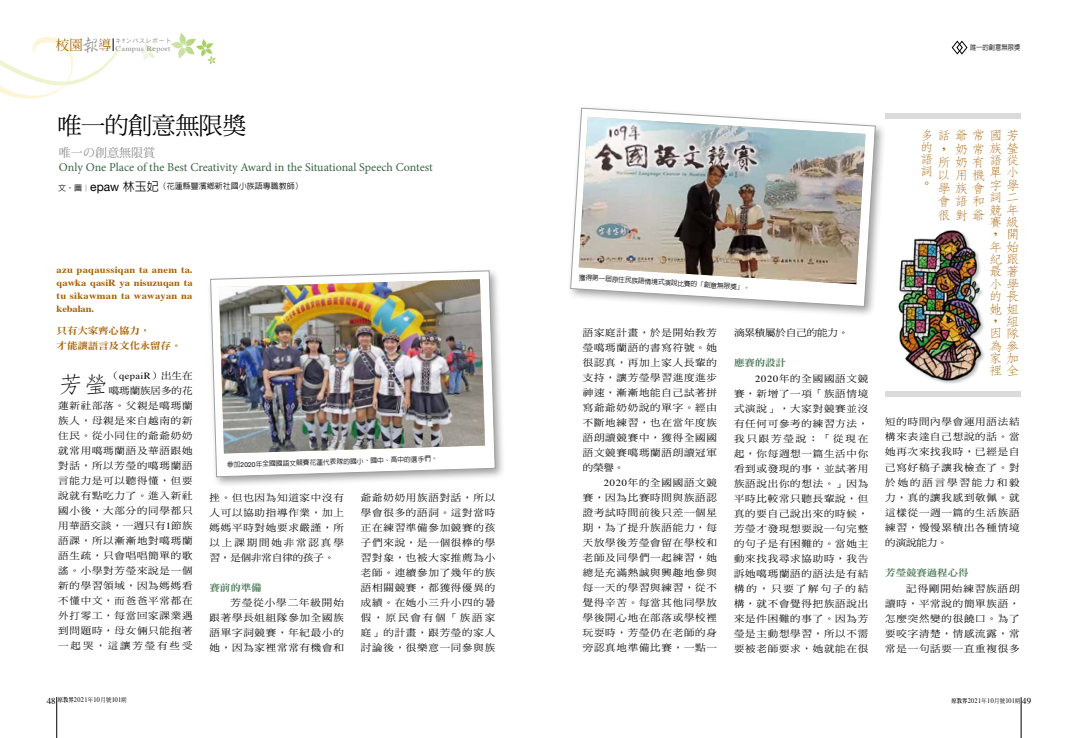
<style>
.page{position:relative;width:1078px;height:738px;background:#fff}
.page>*{position:absolute;margin:0;border:0;box-sizing:border-box;transform-origin:0 0}
.t1{font:24px "DF Ming Std W5";letter-spacing:-.02em;color:#000}
.t2{font:300 22.9px "AR Fang Song B5 HK";color:#000;scale:1.11 1}
.t3{font:300 12.6px/12.4px "AR Fang Song B5 HK";color:#a76000;scale:1.11 1}
.t4{font:12px "Minion Pro";color:#396545}
.t5{font:12px "Koz Min Pro";color:#898989}
.t6{font:9.4px/15px "DF Ming Std W5";letter-spacing:.07em;color:#000;text-align:justify;scale:1.11 1}
.t7{font:700 9.4px/13px "Times";color:#a76000;text-align:justify;scale:1.11 1}
.t8{font:9.4px/15px "DF Ming Std W9";letter-spacing:-.01em;color:#a76000;scale:1.11 1}
.t9{font:9.4px "DF Ming Std W9";letter-spacing:-.01em;color:#4e7a58;scale:1.11 1}
.t10{font:9.4px "DF Ming Std W5";letter-spacing:-.01em;color:#000;scale:1.11 1}
.t11{font:9.4px "Times";letter-spacing:.035em;color:#000;scale:1.11 1}
.t12{font:500 8px "AR Hei B5";color:#000}
.t13{font:7.2px "Times";letter-spacing:.05em;color:#898989;scale:1.11 1}
.t14{font:7px "Times";letter-spacing:.05em;color:#000;scale:.9 1}
.t15{font:500 7px "AR Hei B5";color:#000;scale:.9 1}
.t16{font:500 6.7px "AR Hei B5";color:#000}
.t17{font:6px "Heisei Kaku Go Std W3";letter-spacing:.1em;color:#898989}
.s1{font-family:"AR Xing Shu B5";font-weight:500;font-size:18.5px}
.s2{font-family:"Helvetica Neue";font-weight:400;font-size:12px}
.s3{font-size:12px}
.s4{font-family:"DF Ming Std W5"}
.s5{font-family:"Times"}
.s6{font-family:"Helvetica Neue";font-weight:400}
.s7{font-size:9px}
.s8{font-family:"AR Ming B5";font-weight:800;font-size:6px}
.s9{font-family:"DF Ming Std W5";font-size:6px}
</style>
<div class="page">
<svg style="left:170px;top:33px;width:46px;height:32px"></svg>
<svg style="left:139px;top:43px;width:16px;height:18px"></svg>
<hr style="left:57px;top:696px;width:1px;height:41px;background:#000">
<hr style="left:1020px;top:696px;width:1px;height:41px;background:#000">
<svg style="left:0;top:37px;width:122px;height:62px"></svg>
<svg style="left:951px;top:40px;width:16px;height:15px"></svg>
<div style="left:885px;top:390px;width:135px;height:6px;background:#dbdbdb"></div>
<div style="left:885px;top:113px;width:135px;height:5px;background:#dbdbdb"></div>
<div style="left:566px;top:104px;width:320px;height:214px;background:#000;opacity:.38"></div>
<svg style="left:570px;top:108px;width:305px;height:198px"></svg>
<img style="left:578px;top:117px;width:287px;height:167px">
<div style="left:207px;top:267px;width:299px;height:220px;background:#000;opacity:.38"></div>
<svg style="left:210px;top:270px;width:285px;height:206px"></svg>
<img style="left:219px;top:279px;width:266px;height:174px">
<img style="left:898px;top:230px;width:87px;height:154px">
<p class="t13" style="left:56px;top:42px;width:105px"><sup>校園</sup><span class="s1">報</span><sup>導</sup> Campus Report</p>
<p class="t17" style="left:116px;top:37px;width:57px">キﾔンパスレポート</p>
<h1 class="t1" style="left:58px;top:112px;width:190px">唯一的創意無限獎</h1>
<p class="t5" style="left:59px;top:144px;width:97px">唯一の創意無限賞</p>
<p class="t4" style="left:59px;top:159px;width:375px">Only One Place of the Best Creativity Award in the Situational Speech Contest</p>
<p class="t12" style="left:58px;top:182px;width:246px">文‧圖︱<span class="s2">epaw</span> <span class="s3">林玉妃</span>（花蓮縣豐濱鄉新社國小族語專職教師）</p>
<p class="t7" style="left:57px;top:263px;width:124px">azu paqaussiqan ta anem ta. qawka qasiR ya nisuzuqan ta tu sikawman ta wawayan na kebalan.</p>
<p class="t8" style="left:57px;top:322px;width:114px">只有大家齊心協力，<br>才能讓語言及文化永留存。</p>
<h2 class="t2" style="left:58px;top:372px;width:47px">芳瑩</h2>
<p class="t11" style="left:109px;top:367px;width:77px"><span class="s4">（</span>qepaiR<span class="s4">）出生在</span></p>
<p class="t6" style="left:58px;top:383px;width:122px;text-indent:50px">噶瑪蘭族居多的花蓮新社部落。父親是噶瑪蘭族人，母親是來自越南的新住民。從小同住的爺爺奶奶就常用噶瑪蘭語及華語跟她對話，所以芳瑩的噶瑪蘭語言能力是可以聽得懂，但要說就有點吃力了。進入新社國小後，大部分的同學都只用華語交談，一週只有<span class="s5">1</span>節族語課，所以漸漸地對噶瑪蘭語生疏，只會唱唱簡單的歌謠。小學對芳瑩來說是一個新的學習領域，因為媽媽看不懂中文，而爸爸平常都在外打零工，每當回家課業遇到問題時，母女倆只能抱著一起哭，這讓芳瑩有些受</p>
<p class="t16" style="left:227px;top:461px;width:212px;rotate:-2deg">參加<span class="s6">2020</span>年全國國語文競賽花蓮代表隊的國小、國中、高中的選手們。</p>
<p class="t6" style="left:209px;top:489px;width:122px">挫。但也因為知道家中沒有人可以協助指導作業，加上媽媽平時對她要求嚴謹，所以上課期間她非常認真學習，是個非常自律的孩子。</p>
<p class="t9" style="left:209px;top:581px;width:48px">賽前的準備</p>
<p class="t6" style="left:209px;top:594px;width:122px;text-indent:21px">芳瑩從小學二年級開始跟著學長姐組隊參加全國族語單字詞競賽，年紀最小的她，因為家裡常常有機會和</p>
<p class="t6" style="left:361px;top:489px;width:122px">爺爺奶奶用族語對話，所以學會很多的語詞。這對當時正在練習準備參加競賽的孩子們來說，是一個很棒的學習對象，也被大家推薦為小老師。連續參加了幾年的族語相關競賽，都獲得優異的成績。在她小三升小四的暑假，原民會有個「族語家庭」的計畫，跟芳瑩的家人討論後，很樂意一同參與族</p>
<p class="t15" style="left:969px;top:44px;width:57px">唯一的創意無限獎</p>
<p class="t16" style="left:579px;top:273px;width:173px;rotate:4deg">獲得第一屆原住民族語情境式演說比賽的「創意無限獎」。</p>
<p class="t6" style="left:582px;top:325px;width:122px">語家庭計畫，於是開始教芳瑩噶瑪蘭語的書寫符號。她很認真，再加上家人長輩的支持，讓芳瑩學習進度進步神速，漸漸地能自己試著拼寫爺爺奶奶說的單字。經由不斷地練習，也在當年度族語朗讀競賽中，獲得全國國語文競賽噶瑪蘭語朗讀冠軍的榮譽。</p>
<p class="t6" style="left:582px;top:474px;width:122px;text-indent:21px"><span class="s5">2020</span>年的全國國語文競賽，因為比賽時間與族語認證考試時間前後只差一個星期，為了提升族語能力，每天放學後芳瑩會留在學校和老師及同學們一起練習，她總是充滿熱誠與興趣地參與每一天的學習與練習，從不覺得辛苦。每當其他同學放學後開心地在部落或學校裡玩耍時，芳瑩仍在老師的身旁認真地準備比賽，一點一</p>
<p class="t10" style="left:733px;top:327px;width:105px">滴累積屬於自己的能力。</p>
<p class="t9" style="left:733px;top:357px;width:48px">應賽的設計</p>
<p class="t6" style="left:733px;top:371px;width:122px;text-indent:21px"><span class="s5">2020</span>年的全國國語文競賽，新增了一項「族語情境式演說」，大家對競賽並沒有任何可參考的練習方法，我只跟芳瑩說：「從現在起，你每週想一篇生活中你看到或發現的事，並試著用族語說出你的想法。」因為平時比較常只聽長輩說，但真的要自己說出來的時候，芳瑩才發現想要說一句完整的句子是有困難的。當她主動來找我尋求協助時，我告訴她噶瑪蘭語的語法是有結構的，只要了解句子的結構，就不會覺得把族語說出來是件困難的事了。因為芳瑩是主動想學習，所以不需要被老師要求，她就能在很</p>
<h3 class="t3" style="left:919px;top:129px;width:90px">多話爺常國芳的，</h3>
<h3 class="t3" style="left:919px;top:153px;width:13px;line-height:12px;text-align:justify">語詞。</h3>
<h3 class="t3" style="left:936px;top:155px;width:44px;line-height:13.2px">所奶有以<br>學族會會語和很對爺</h3>
<h3 class="t3" style="left:954px;top:135px;width:59px;line-height:26.8px">奶常族瑩用</h3>
<h3 class="t3" style="left:988px;top:154px;width:29px">語從單小字學詞二競年賽級，<br>年始紀跟最著小學的長她姐，<br>因隊為參家加裡全</h3>
<h3 class="t3" style="left:971px;top:169px;width:13px">機</h3>
<h3 class="t3" style="left:1005px;top:228px;width:12px">開</h3>
<h3 class="t3" style="left:1005px;top:315px;width:13px">組</h3>
<p class="t6" style="left:885px;top:414px;width:122px">短的時間內學會運用語法結構來表達自己想說的話。當她再次來找我時，已經是自己寫好稿子讓我檢查了。對於她的語言學習能力和毅力，真的讓我感到敬佩。就這樣從一週一篇的生活族語練習，慢慢累積出各種情境的演說能力。</p>
<p class="t9" style="left:885px;top:566px;width:77px">芳瑩競賽過程心得</p>
<p class="t6" style="left:885px;top:580px;width:122px;text-indent:21px">記得剛開始練習族語朗讀時，平常說的簡單族語，怎麼突然變的很饒口。為了要咬字清楚，情感流露，常常是一句話要一直重複很多</p>
<p class="t14" style="left:47px;top:693px;width:90px"><span class="s7">48</span> <span class="s8">原教界</span>2021<span class="s9">年</span>10<span class="s9">月號</span>101<span class="s9">期</span></p>
<p class="t14" style="left:951px;top:693px;width:90px"><span class="s8">原教界</span>2021<span class="s9">年</span>10<span class="s9">月號</span>101<span class="s9">期</span> <span class="s7">49</span></p>
</div>
